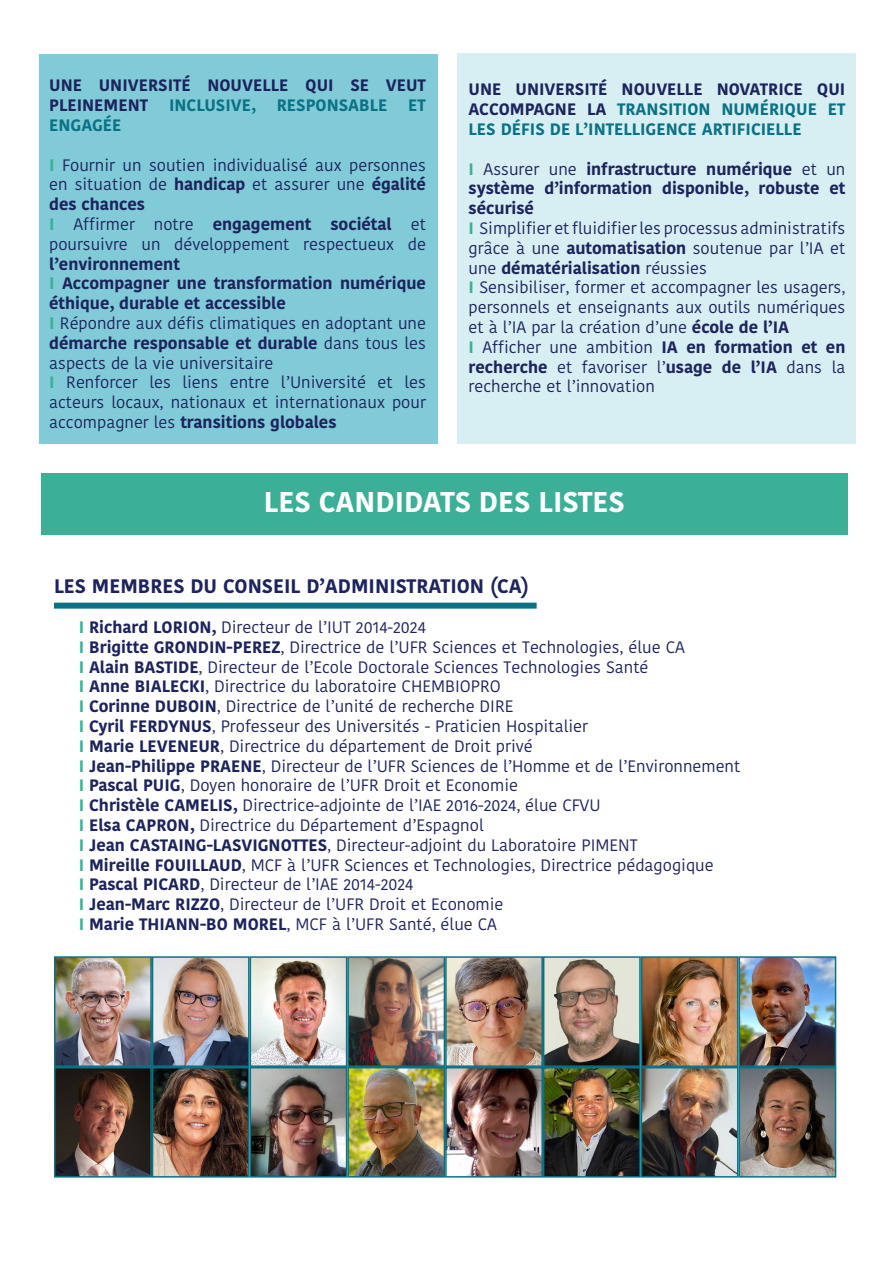
<style>
.page{position:relative;width:893px;height:1263px;background:#fff}
.page>*{position:absolute;margin:0;border:0;box-sizing:border-box;transform-origin:0 0}
.t1{font:700 28.5px "Kohinoor Bangla";color:#fff}
.t2{font:700 19.5px "Kohinoor Telugu";color:#1d245d}
.t3{font:16.5px/19.8px "Kohinoor Telugu";color:#1d245d}
.t4{font:700 16.5px/19.8px "Kohinoor Telugu";color:#0a7284;text-align:justify}
.t5{font:700 16.5px/19.8px "Kohinoor Telugu";color:#1d245d}
.s1{font-weight:700;color:#3bb096}
.s2{font-weight:700}
.s3{color:#1d245d}
</style>
<div class="page">
<div style="left:39px;top:54px;width:398px;height:390px;background:#81cbd8"></div>
<div style="left:457px;top:53px;width:398px;height:391px;background:#d7eef2"></div>
<img style="left:57px;top:959px;width:92px;height:105px">
<div style="left:54px;top:956px;width:98px;height:111px;border:2px solid #0a7284"></div>
<img style="left:155px;top:959px;width:287px;height:105px">
<div style="left:152px;top:956px;width:98px;height:111px;border:2px solid #0a7284"></div>
<div style="left:250px;top:956px;width:97px;height:111px;border:2px solid #0a7284"></div>
<div style="left:347px;top:956px;width:98px;height:111px;border:2px solid #0a7284"></div>
<img style="left:448px;top:959px;width:92px;height:105px">
<div style="left:445px;top:956px;width:98px;height:111px;border:2px solid #0a7284"></div>
<img style="left:546px;top:959px;width:287px;height:105px">
<div style="left:543px;top:956px;width:98px;height:111px;border:2px solid #0a7284"></div>
<div style="left:641px;top:956px;width:97px;height:111px;border:2px solid #0a7284"></div>
<div style="left:738px;top:956px;width:98px;height:111px;border:2px solid #0a7284"></div>
<img style="left:57px;top:1070px;width:92px;height:104px">
<div style="left:54px;top:1067px;width:98px;height:110px;border:2px solid #0a7284"></div>
<img style="left:155px;top:1070px;width:287px;height:104px">
<div style="left:152px;top:1067px;width:98px;height:110px;border:2px solid #0a7284"></div>
<div style="left:250px;top:1067px;width:97px;height:110px;border:2px solid #0a7284"></div>
<div style="left:347px;top:1067px;width:98px;height:110px;border:2px solid #0a7284"></div>
<img style="left:448px;top:1070px;width:92px;height:104px">
<div style="left:445px;top:1067px;width:98px;height:110px;border:2px solid #0a7284"></div>
<img style="left:546px;top:1070px;width:287px;height:104px">
<div style="left:543px;top:1067px;width:98px;height:110px;border:2px solid #0a7284"></div>
<div style="left:641px;top:1067px;width:97px;height:110px;border:2px solid #0a7284"></div>
<div style="left:738px;top:1067px;width:98px;height:110px;border:2px solid #0a7284"></div>
<div style="left:41px;top:474px;width:807px;height:61px;background:#3bb096"></div>
<div style="left:54px;top:603px;width:483px;height:6px;background:#0a7284"></div>
<p class="t5" style="left:49px;top:76px;width:378px">UNE UNIVERSITÉ NOUVELLE QUI SE VEUT<br>PLEINEMENT</p>
<p class="t4" style="left:169px;top:96px;width:88px">INCLUSIVE,</p>
<p class="t4" style="left:277px;top:96px;width:112px">RESPONSABLE</p>
<p class="t4" style="left:408px;top:96px;width:19px">ET</p>
<p class="t4" style="left:49px;top:115px;width:74px">ENGAGÉE</p>
<p class="t3" style="left:49px;top:155px;width:378px"><span class="s1">I</span> Fournir un soutien individualisé aux personnes en situation de <span class="s2">handicap</span> et assurer une <span class="s2">égalité des chances<br></span><span class="s1">I</span> Affirmer notre <span class="s2">engagement sociétal</span> et poursuivre un développement respectueux de</p>
<p class="t3" style="left:49px;top:254px;width:378px"><span class="s2">l’environnement<br></span><span class="s1">I</span> <span class="s2">Accompagner une transformation numérique éthique, durable et accessible<br></span><span class="s1">I</span> Répondre aux défis climatiques en adoptant une <span class="s2">démarche responsable et durable</span> dans tous les aspects de la vie universitaire<br><span class="s1">I</span> Renforcer les liens entre l’Université et les acteurs locaux, nationaux et internationaux pour accompagner les <span class="s2">transitions globales</span></p>
<p class="t4" style="left:469px;top:80px;width:378px"><span class="s3">UNE UNIVERSITÉ NOUVELLE NOVATRICE QUI ACCOMPAGNE LA</span> TRANSITION NUMÉRIQUE ET LES DÉFIS DE L’INTELLIGENCE ARTIFICIELLE</p>
<p class="t3" style="left:469px;top:159px;width:378px"><span class="s1">I</span> Assurer une <span class="s2">infrastructure numérique</span> et un <span class="s2">système d’information disponible, robuste et sécurisé<br></span><span class="s1">I</span> Simplifier et fluidifier les processus administratifs grâce à une <span class="s2">automatisation</span> soutenue par l’IA et une <span class="s2">dématérialisation</span> réussies<br><span class="s1">I</span> Sensibiliser, former et accompagner les usagers, personnels et enseignants aux outils numériques et à l’IA par la création d’une <span class="s2">école de l’IA<br></span><span class="s1">I</span> Afficher une ambition <span class="s2">IA en formation et en recherche</span> et favoriser l’<span class="s2">usage de l’IA</span> dans la recherche et l’innovation</p>
<h1 class="t1" style="left:264px;top:477px;width:363px">LES CANDIDATS DES LISTES</h1>
<p class="t2" style="left:54px;top:575px;width:476px">LES MEMBRES DU CONSEIL D’ADMINISTRATION (CA)</p>
<p class="t3" style="left:79px;top:617px;width:663px"><span class="s1">I</span> <span class="s2">Richard LORION,</span> Directeur de l’IUT 2014-2024<br><span class="s1">I</span> <span class="s2">Brigitte GRONDIN-PEREZ</span>, Directrice de l’UFR Sciences et Technologies, élue CA<br><span class="s1">I</span> <span class="s2">Alain BASTIDE</span>, Directeur de l’Ecole Doctorale Sciences Technologies Santé<br><span class="s1">I</span> <span class="s2">Anne BIALECKI</span>, Directrice du laboratoire CHEMBIOPRO<br><span class="s1">I</span> <span class="s2">Corinne DUBOIN</span>, Directrice de l’unité de recherche DIRE<br><span class="s1">I</span> <span class="s2">Cyril FERDYNUS</span>, Professeur des Universités - Praticien Hospitalier<br><span class="s1">I</span> <span class="s2">Marie LEVENEUR</span>, Directrice du département de Droit privé<br><span class="s1">I</span> <span class="s2">Jean-Philippe PRAENE</span>, Directeur de l’UFR Sciences de l’Homme et de l’Environnement <span class="s1">I</span> <span class="s2">Pascal PUIG</span>, Doyen honoraire de l’UFR Droit et Economie<br><span class="s1">I</span> <span class="s2">Christèle CAMELIS,</span> Directrice-adjointe de l’IAE 2016-2024, élue CFVU<br><span class="s1">I</span> <span class="s2">Elsa CAPRON,</span> Directrice du Département d’Espagnol<br><span class="s1">I</span> <span class="s2">Jean CASTAING-LASVIGNOTTES</span>, Directeur-adjoint du Laboratoire PIMENT<br><span class="s1">I</span> <span class="s2">Mireille FOUILLAUD</span>, MCF à l’UFR Sciences et Technologies, Directrice pédagogique<br><span class="s1">I</span> <span class="s2">Pascal PICARD</span>, Directeur de l’IAE 2014-2024<br><span class="s1">I</span> <span class="s2">Jean-Marc RIZZO</span>, Directeur de l’UFR Droit et Economie<br><span class="s1">I</span> <span class="s2">Marie THIANN-BO MOREL</span>, MCF à l’UFR Santé, élue CA</p>
</div>
